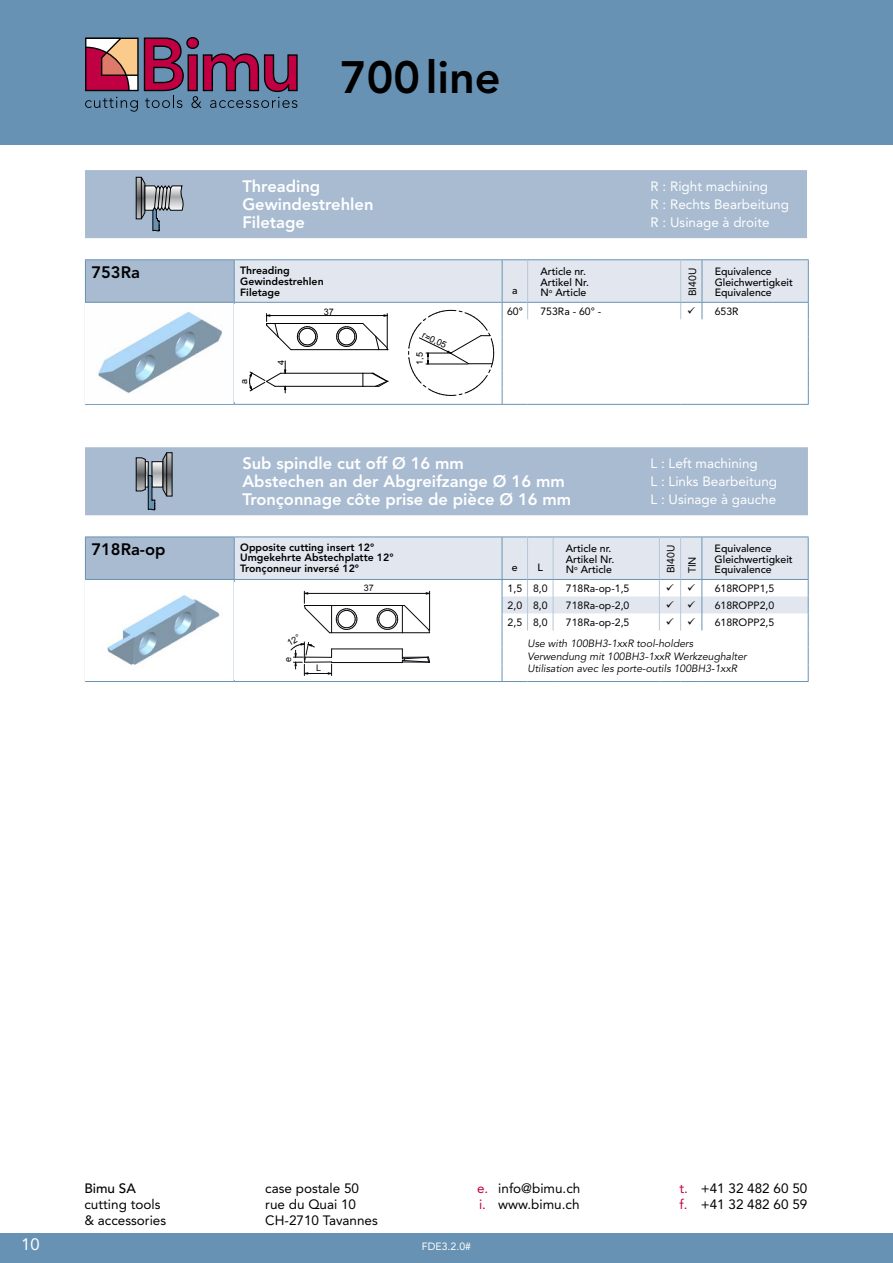
<style>
.page{position:relative;width:893px;height:1263px;background:#fff}
.page>*{position:absolute;margin:0;border:0;box-sizing:border-box;transform-origin:0 0}
.t1{font:800 45px "Avenir";color:#000}
.t2{font:800 16.5px/18px "Avenir";color:#fff}
.t3{font:800 16.5px "Avenir";color:#000}
.t4{font:16.5px "Avenir";color:#fff}
.t5{font:13.5px/16.2px "Avenir";color:#000}
.t6{font:13.5px/18px "Avenir";color:#fff}
.t7{font:500 13.5px "Avenir";color:#000}
.t8{font:500 10.5px/10.5px "Avenir";color:#000}
.t9{font:10.5px/21.3px "Avenir";color:#000}
.t10{font:italic 10.5px/12.6px "Avenir";color:#000}
.t11{font:800 10.5px/11.2px "Avenir";color:#000}
.t12{font:10.5px "Avenir";color:#fff}
.t13{font:9px "Arial";color:#000204}
.t14{font:9px "Arial";color:#090b0e}
.s1{color:#c10044}
</style>
<div class="page">
<div style="left:0;top:1233px;width:893px;height:30px;background:#6892b4"></div>
<div style="left:0;top:0;width:893px;height:145px;background:#6892b4"></div>
<svg style="left:85px;top:37px;width:213px;height:75px"></svg>
<div style="left:85px;top:170px;width:722px;height:68px;background:#a8bbd1"></div>
<svg style="left:136px;top:177px;width:48px;height:54px;background:#939ea9"></svg>
<svg style="left:85px;top:259px;width:724px;height:146px"></svg>
<div style="left:85px;top:447px;width:723px;height:68px;background:#a8bbd1"></div>
<svg style="left:136px;top:452px;width:36px;height:58px;background:#8b95a1"></svg>
<svg style="left:167px;top:453px;width:1px;height:43px"></svg>
<hr style="left:166px;top:453px;width:1px;height:43px;background:#000">
<svg style="left:85px;top:536px;width:724px;height:146px"></svg>
<h1 class="t1" style="left:340px;top:51px;width:162px">700line</h1>
<h2 class="t2" style="left:242px;top:178px;width:133px">Threading<br>Gewindestrehlen<br>Filetage</h2>
<p class="t6" style="left:651px;top:178px;width:140px">R : Right machining<br>R : Rechts Bearbeitung<br>R : Usinage à droite</p>
<h2 class="t3" style="left:91px;top:263px;width:50px">753Ra</h2>
<p class="t11" style="left:240px;top:264px;width:85px">Threading<br>Gewindestrehlen<br>Filetage</p>
<p class="t13" style="left:238px;top:384px;width:7px;rotate:-90deg">a</p>
<p class="t13" style="left:275px;top:365px;width:7px;rotate:-90deg">4</p>
<p class="t13" style="left:324px;top:305px;width:12px">37</p>
<p class="t13" style="left:425px;top:329px;width:27px;rotate:26deg">r=0,05</p>
<p class="t13" style="left:414px;top:365px;width:14px;rotate:-90deg">1,5</p>
<p class="t8" style="left:512px;top:285px;width:7px">a</p>
<p class="t8" style="left:540px;top:267px;width:50px">Article nr.<br>Artikel Nr.<br>N<sup>o</sup> Article</p>
<p class="t9" style="left:682px;top:296px;width:30px;rotate:-90deg">BI40U</p>
<p class="t8" style="left:715px;top:267px;width:80px">Equivalence<br>Gleichwertigkeit<br>Equivalence</p>
<p class="t9" style="left:507px;top:301px;width:17px">60°</p>
<p class="t9" style="left:540px;top:301px;width:63px">753Ra - 60° -</p>
<p class="t9" style="left:687px;top:301px;width:53px">✓ 653R</p>
<h2 class="t2" style="left:242px;top:455px;width:330px">Sub spindle cut off Ø 16 mm<br>Abstechen an der Abgreifzange Ø 16 mm<br>Tronçonnage côte prise de pièce Ø 16 mm</h2>
<p class="t6" style="left:651px;top:455px;width:128px">L : Left machining<br>L : Links Bearbeitung<br>L : Usinage à gauche</p>
<h2 class="t3" style="left:91px;top:540px;width:76px">718Ra-op</h2>
<p class="t11" style="left:240px;top:542px;width:155px;line-height:10.5px">Opposite cutting insert 12°<br>Umgekehrte Abstechplatte 12°<br>Tronçonneur inversé 12°</p>
<p class="t14" style="left:282px;top:662px;width:7px;rotate:-90deg">e</p>
<p class="t14" style="left:316px;top:662px;width:7px">L</p>
<p class="t14" style="left:364px;top:581px;width:12px">37</p>
<p class="t8" style="left:512px;top:562px;width:7px">e</p>
<p class="t8" style="left:538px;top:562px;width:7px">L</p>
<p class="t8" style="left:566px;top:544px;width:50px">Article nr.<br>Artikel Nr.<br>N<sup>o</sup> Article</p>
<p class="t9" style="left:660px;top:573px;width:30px;rotate:-90deg">BI40U<br>TIN</p>
<p class="t8" style="left:715px;top:544px;width:80px">Equivalence<br>Gleichwertigkeit<br>Equivalence</p>
<p class="t9" style="left:508px;top:578px;width:42px">1,5 8,0</p>
<p class="t9" style="left:566px;top:578px;width:65px">718Ra-op-1,5</p>
<p class="t9" style="left:715px;top:578px;width:61px">618ROPP1,5</p>
<p class="t9" style="left:508px;top:595px;width:42px">2,0 8,0</p>
<p class="t9" style="left:566px;top:595px;width:65px">718Ra-op-2,0</p>
<p class="t9" style="left:715px;top:595px;width:61px">618ROPP2,0</p>
<p class="t9" style="left:508px;top:612px;width:42px">2,5 8,0</p>
<p class="t9" style="left:566px;top:612px;width:65px">718Ra-op-2,5</p>
<p class="t9" style="left:715px;top:612px;width:61px">618ROPP2,5</p>
<p class="t10" style="left:528px;top:638px;width:221px">Use with 100BH3-1xxR tool-holders<br>Verwendung mit 100BH3-1xxR Werkzeughalter<br>Utilisation avec les porte-outils 100BH3-1xxR</p>
<p class="t7" style="left:84px;top:1180px;width:53px">Bimu SA</p>
<p class="t5" style="left:84px;top:1196px;width:83px">cutting tools &amp; accessories</p>
<p class="t5" style="left:265px;top:1180px;width:114px">case postale 50 rue du Quai 10<br>CH-2710 Tavannes</p>
<p class="t5" style="left:477px;top:1180px;width:105px"><span class="s1">e.</span> info@bimu.ch <span class="s1">i.</span> www.bimu.ch</p>
<p class="t5" style="left:679px;top:1180px;width:129px"><span class="s1">t.</span> +41 32 482 60 50 <span class="s1">f.</span> +41 32 482 60 59</p>
<h2 class="t4" style="left:21px;top:1235px;width:20px">10</h2>
<p class="t12" style="left:422px;top:1240px;width:51px">FDE3.2.0#</p>
</div>
